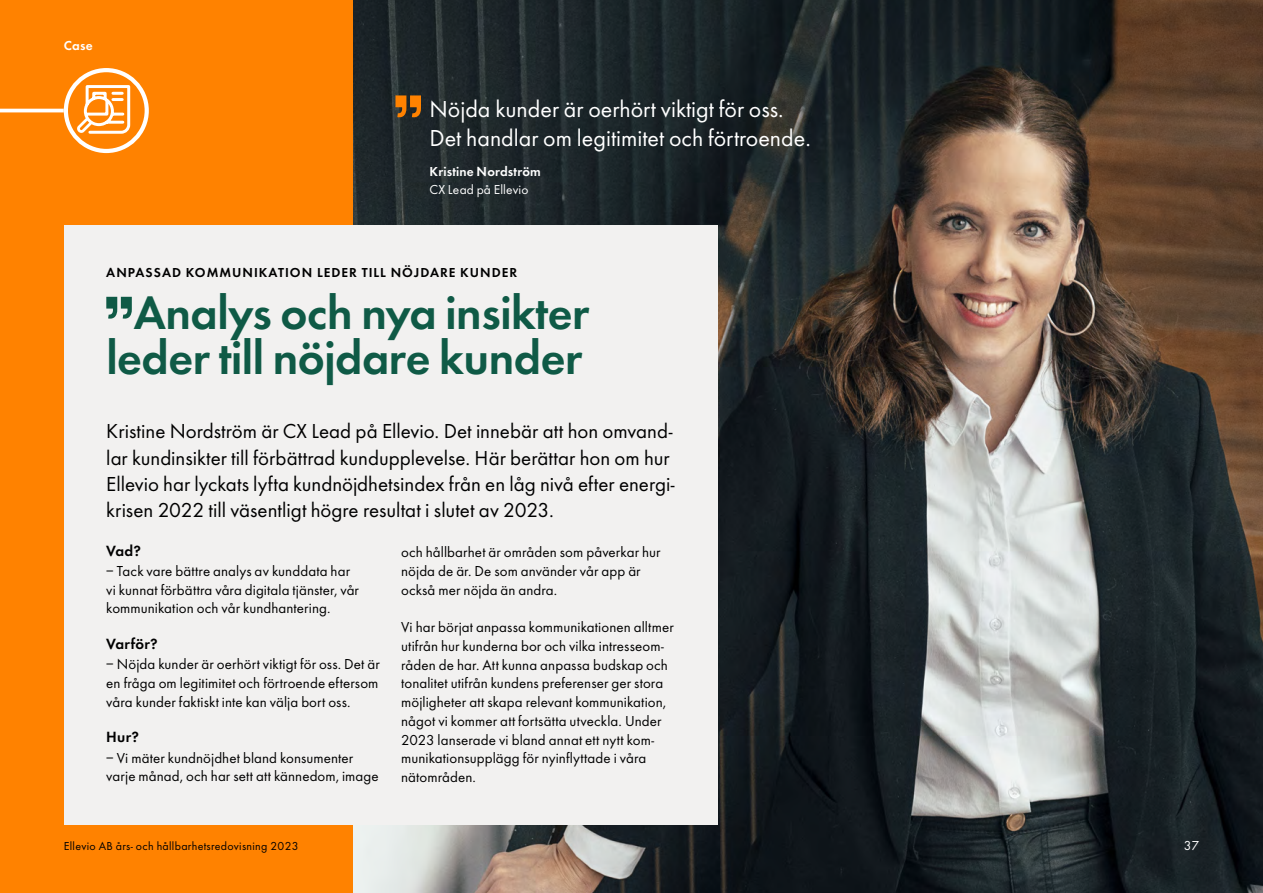
<style>
.page{position:relative;width:1263px;height:893px;background:#fff}
.page>*{position:absolute;margin:0;border:0;box-sizing:border-box;transform-origin:0 0}
.t1{font:600 48px/45px "Futura EF";letter-spacing:-.01em;color:#0f5a46;text-align:center}
.t2{font:24px/28.3px "Futura EF";color:#fff}
.t3{font:21px/26.2px "Futura EF";color:#000}
.t4{font:600 15.3px "Futura EF";letter-spacing:.015em;color:#000}
.t5{font:15px/18.8px "Futura EF";letter-spacing:.005em;color:#000}
.t6{font:600 13.5px "Futura EF";letter-spacing:.075em;color:#000}
.t7{font:600 13.5px "Futura EF";letter-spacing:.015em;color:#fff}
.t8{font:13.5px "Futura EF";letter-spacing:.01em;color:#fff}
.t9{font:12px "Futura EF";letter-spacing:.025em;color:#000}
</style>
<div class="page">
<img style="left:353px;top:0;width:910px;height:893px">
<div style="left:0;top:0;width:353px;height:893px;background:#ff8200"></div>
<hr style="left:0;top:109px;width:64px;height:3px;background:#fff">
<div style="left:64px;top:68px;width:85px;height:85px;border:4px solid #fff;border-radius:50%"></div>
<svg style="left:74px;top:84px;width:57px;height:52px"></svg>
<div style="left:64px;top:225px;width:653px;height:600px;background:#f2f1f0"></div>
<svg style="left:106px;top:297px;width:26px;height:22px"></svg>
<svg style="left:395px;top:95px;width:26px;height:23px"></svg>
<p class="t7" style="left:64px;top:37px;width:30px">Case</p>
<h2 class="t2" style="left:429px;top:95px;width:383px">Nöjda kunder är oerhört viktigt för oss.<br>Det handlar om legitimitet och förtroende.</h2>
<p class="t7" style="left:429px;top:164px;width:113px">Kristine Nordström</p>
<p class="t8" style="left:429px;top:182px;width:101px">CX Lead på Ellevio</p>
<p class="t6" style="left:106px;top:264px;width:412px">ANPASSAD KOMMUNIKATION LEDER TILL NÖJDARE KUNDER</p>
<h1 class="t1" style="left:106px;top:290px;width:485px">Analys och nya insikter leder till nöjdare kunder</h1>
<p class="t3" style="left:106px;top:418px;width:570px">Kristine Nordström är CX Lead på Ellevio. Det innebär att hon omvand&shy;lar kundinsikter till förbättrad kundupplevelse. Här berättar hon om hur Ellevio har lyckats lyfta kundnöjdhetsindex från en låg nivå efter energi&shy;krisen 2022 till väsentligt högre resultat i slutet av 2023.</p>
<p class="t4" style="left:106px;top:541px;width:36px">Vad?</p>
<p class="t5" style="left:106px;top:561px;width:254px">– Tack vare bättre analys av kunddata har vi kunnat förbättra våra digitala tjänster, vår kommunikation och vår kundhantering.</p>
<p class="t4" style="left:106px;top:635px;width:53px">Varför?</p>
<p class="t5" style="left:106px;top:655px;width:275px;text-align:justify">– Nöjda kunder är oerhört viktigt för oss. Det är en fråga om legitimitet och förtroende eftersom våra kunder faktiskt inte kan välja bort oss.</p>
<p class="t4" style="left:106px;top:728px;width:34px">Hur?</p>
<p class="t5" style="left:106px;top:748px;width:274px">– Vi mäter kundnöjdhet bland konsumenter varje månad, och har sett att kännedom, image</p>
<p class="t5" style="left:401px;top:543px;width:261px">och hållbarhet är områden som påverkar hur nöjda de är. De som använder vår app är också mer nöjda än andra.</p>
<p class="t5" style="left:401px;top:618px;width:274px">Vi har börjat anpassa kommunikationen alltmer utifrån hur kunderna bor och vilka intresseom&shy;råden de har. Att kunna anpassa budskap och tonalitet utifrån kundens preferenser ger stora möjligheter att skapa relevant kommunikation, något vi kommer att fortsätta utveckla. Under 2023 lanserade vi bland annat ett nytt kom&shy;munikationsupplägg för nyinflyttade i våra nätområden.</p>
<p class="t9" style="left:64px;top:840px;width:236px">Ellevio AB års- och hållbarhetsredovisning 2023</p>
<p class="t8" style="left:1184px;top:838px;width:17px">37</p>
</div>
